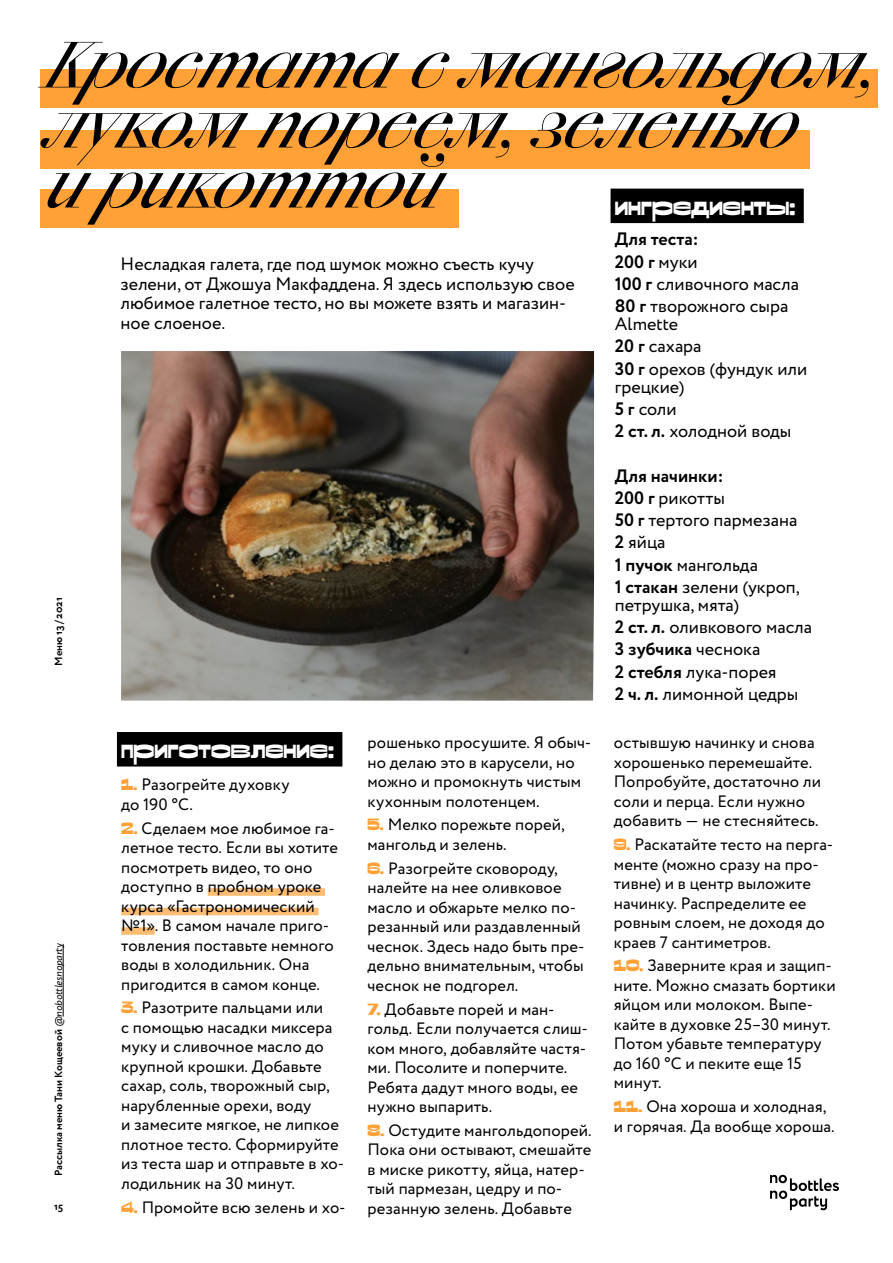
<style>
.page{position:relative;width:893px;height:1263px;background:#fff}
.page>*{position:absolute;margin:0;border:0;box-sizing:border-box;transform-origin:0 0}
.t1{font:italic 66px/60px "CSTM Xprmntl 02";letter-spacing:-.035em;color:#000}
.t2{font:700 25.5px "CSTM Xprmntl 02";color:#fff}
.t3{font:18px/22.2px "Circe";color:#000}
.t4{font:16.5px/19.5px "Circe";letter-spacing:.005em;color:#000}
.t5{font:700 10.5px "Circe";color:#000}
.s1{font-weight:700}
.s2{font-weight:400;font-style:italic}
.s3{font-family:"CSTM Xprmntl 02";font-weight:700;color:#ffa137}
</style>
<div class="page">
<svg style="left:770px;top:1175px;width:69px;height:35px"></svg>
<hr style="left:63px;top:944px;width:1px;height:72px;background:#000">
<img style="left:121px;top:351px;width:473px;height:350px">
<div style="left:611px;top:189px;width:193px;height:34px;background:#000"></div>
<div style="left:40px;top:69px;width:838px;height:38px;background:#ffa137"></div>
<div style="left:40px;top:130px;width:770px;height:38px;background:#ffa137"></div>
<div style="left:40px;top:189px;width:419px;height:38px;background:#ffa137"></div>
<div style="left:117px;top:732px;width:225px;height:34px;background:#000"></div>
<div style="left:208px;top:888px;width:117px;height:8px;background:#ffbd73"></div>
<div style="left:121px;top:908px;width:198px;height:7px;background:#ffbd73"></div>
<div style="left:121px;top:927px;width:34px;height:8px;background:#ffbd73"></div>
<h1 class="t1" style="left:50px;top:35px;width:832px">Кростата с мангольдом, луком пореем, зеленью<br>и рикоттой</h1>
<h2 class="t2" style="left:615px;top:187px;width:182px">ингредиенты:</h2>
<p class="t3" style="left:615px;top:229px;width:186px"><span class="s1">Для теста:<br>200 г</span> муки<br><span class="s1">100 г</span> сливочного масла<br><span class="s1">80 г</span> творожного сыра</p>
<p class="t3" style="left:615px;top:313px;width:194px">Almette<br><span class="s1">20 г</span> сахара<br><span class="s1">30 г</span> орехов (фундук или</p>
<p class="t3" style="left:615px;top:376px;width:178px">грецкие)<br><span class="s1">5 г</span> соли<br><span class="s1">2 ст. л.</span> холодной воды</p>
<p class="t3" style="left:615px;top:465px;width:187px"><span class="s1">Для начинки:<br>200 г</span> рикотты<br><span class="s1">50 г</span> тертого пармезана<br><span class="s1">2</span> яйца<br><span class="s1">1 пучок</span> мангольда<br><span class="s1">1 стакан</span> зелени (укроп,</p>
<p class="t3" style="left:615px;top:594px;width:199px">петрушка, мята)<br><span class="s1">2 ст. л.</span> оливкового масла<br><span class="s1">3 зубчика</span> чеснока<br><span class="s1">2 стебля</span> лука-порея<br><span class="s1">2 ч. л.</span> лимонной цедры</p>
<p class="t3" style="left:121px;top:255px;width:456px;line-height:19.5px">Несладкая галета, где под шумок можно съесть кучу зелени, от Джошуа Макфаддена. Я здесь использую свое любимое галетное тесто, но вы можете взять и магазин&shy;ное слоеное.</p>
<p class="t5" style="left:51px;top:666px;width:70px;rotate:-90deg">Меню 13/2021</p>
<p class="t5" style="left:51px;top:1176px;width:234px;rotate:-90deg">Рассылка меню Тани Кощеевой <span class="s2">@nobottlesnoparty</span></p>
<p class="t5" style="left:54px;top:1199px;width:11px">15</p>
<h2 class="t2" style="left:121px;top:731px;width:214px">приготовление:</h2>
<p class="t4" style="left:121px;top:775px;width:170px"><span class="s3">1.</span> Разогрейте духовку до 190 °C.</p>
<p class="t4" style="left:121px;top:819px;width:219px"><span class="s3">2.</span> Сделаем мое любимое га&shy;летное тесто. Если вы хотите посмотреть видео, то оно доступно в пробном уроке курса «Гастрономический №1». В самом начале приго&shy;товления поставьте немного воды в холодильник. Она пригодится в самом конце.</p>
<p class="t4" style="left:121px;top:998px;width:225px"><span class="s3">3.</span> Разотрите пальцами или<br>с помощью насадки миксера муку и сливочное масло до крупной крошки. Добавьте сахар, соль, творожный сыр, нарубленные орехи, воду<br>и замесите мягкое, не липкое плотное тесто. Сформируйте из теста шар и отправьте в хо&shy;лодильник на 30 минут.</p>
<p class="t4" style="left:121px;top:1198px;width:226px"><span class="s3">4.</span> Промойте всю зелень и хо-</p>
<p class="t4" style="left:368px;top:733px;width:225px">рошенько просушите. Я обыч&shy;но делаю это в карусели, но можно и промокнуть чистым кухонным полотенцем.</p>
<p class="t4" style="left:368px;top:816px;width:199px"><span class="s3">5.</span> Мелко порежьте порей, мангольд и зелень.</p>
<p class="t4" style="left:368px;top:859px;width:218px"><span class="s3">6.</span> Разогрейте сковороду, налейте на нее оливковое масло и обжарьте мелко по&shy;резанный или раздавленный чеснок. Здесь надо быть пре&shy;дельно внимательным, чтобы чеснок не подгорел.</p>
<p class="t4" style="left:368px;top:1000px;width:222px"><span class="s3">7.</span> Добавьте порей и ман&shy;гольд. Если получается слиш&shy;ком много, добавляйте частя&shy;ми. Посолите и поперчите.<br>Ребята дадут много воды, ее нужно выпарить.</p>
<p class="t4" style="left:368px;top:1121px;width:226px"><span class="s3">8.</span> Остудите мангольдопорей.<br>Пока они остывают, смешайте в миске рикотту, яйца, натер&shy;тый пармезан, цедру и по&shy;резанную зелень. Добавьте</p>
<p class="t4" style="left:614px;top:733px;width:209px">остывшую начинку и снова хорошенько перемешайте.<br>Попробуйте, достаточно ли соли и перца. Если нужно добавить — не стесняйтесь.</p>
<p class="t4" style="left:614px;top:835px;width:221px"><span class="s3">9.</span> Раскатайте тесто на перга&shy;менте (можно сразу на про&shy;тивне) и в центр выложите начинку. Распределите ее ровным слоем, не доходя до краев 7 сантиметров.</p>
<p class="t4" style="left:614px;top:956px;width:223px"><span class="s3">10.</span> Заверните края и защип&shy;ните. Можно смазать бортики яйцом или молоком. Выпе&shy;кайте в духовке 25–30 минут.<br>Потом убавьте температуру до 160 °C и пеките еще 15 минут.</p>
<p class="t4" style="left:614px;top:1097px;width:222px"><span class="s3">11.</span> Она хороша и холодная, и горячая. Да вообще хороша.</p>
</div>
